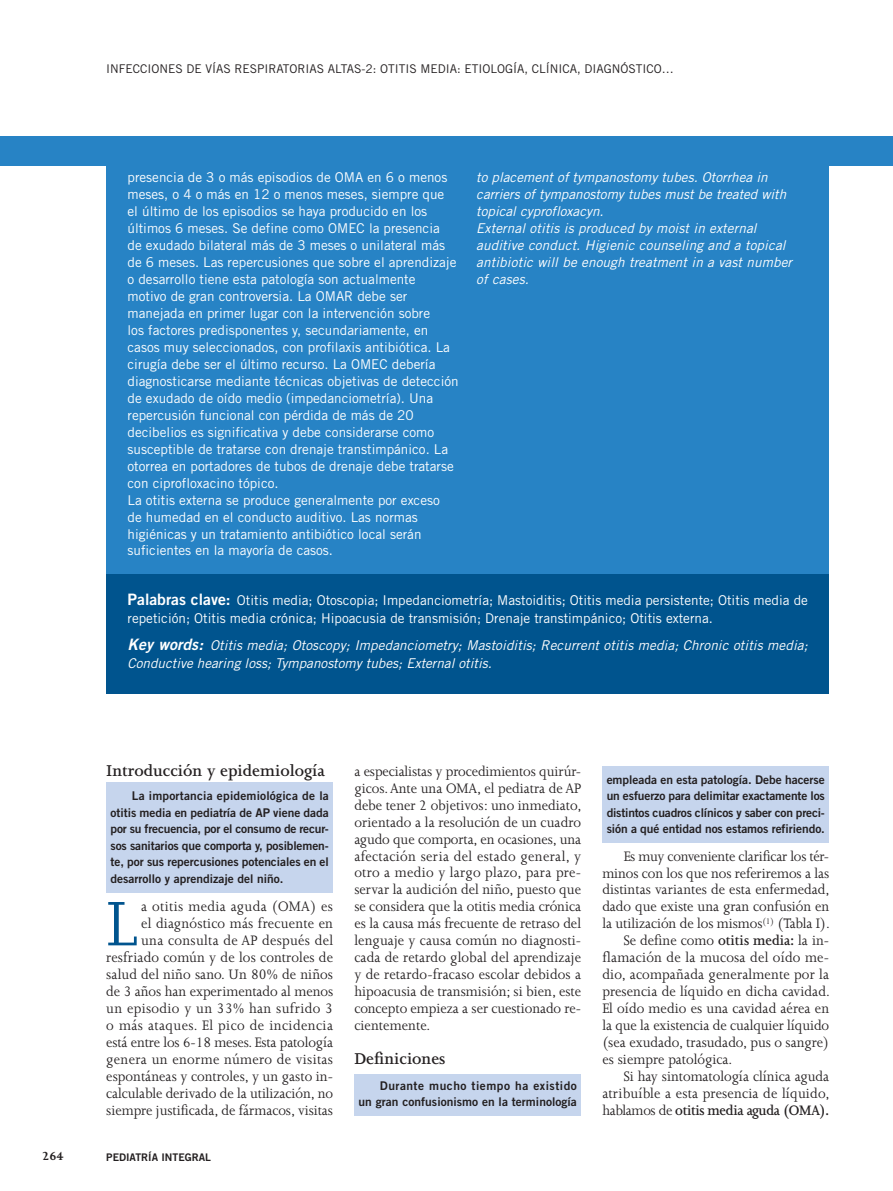
<style>
.page{position:relative;width:893px;height:1191px;background:#fff}
.page>*{position:absolute;margin:0;border:0;box-sizing:border-box;transform-origin:0 0}
.t1{font:72.3px "Joanna MT Std";color:#00548e;scale:.95 1}
.t2{font:600 18px "Joanna MT Std";color:#231f20}
.t3{font:15.75px/17px "Joanna MT Std";color:#231f20;text-align:right;scale:.95 1}
.t4{font:600 15.75px "Joanna MT Std";letter-spacing:-.02em;color:#231f20;scale:.95 1}
.t5{font:13.5px/17px "Trade Gothic";color:#fff}
.t6{font:italic 13.5px/17px "Trade Gothic";letter-spacing:.005em;color:#fff}
.t7{font:700 13.5px "Joanna MT Std";color:#231f20}
.t8{font:12px/16.5px "Trade Gothic Bold Two";color:#231f20;text-align:justify}
.t9{font:12px "Trade Gothic";color:#231f20}
.t10{font:10.5px "Trade Gothic Bold Two";color:#231f20}
.s1{font-family:"Trade Gothic Bold Two";font-size:15.75px}
.s2{font-weight:600}
.s3{font-weight:400}
</style>
<div class="page">
<div style="left:106px;top:136px;width:723px;height:487px;background:#2783c5"></div>
<div style="left:0;top:136px;width:108px;height:30px;background:#2783c5"></div>
<div style="left:784px;top:136px;width:109px;height:30px;background:#2783c5"></div>
<div style="left:106px;top:574px;width:723px;height:119px;background:#00548e"></div>
<div style="left:106px;top:782px;width:227px;height:111px;background:#c6d5ed"></div>
<div style="left:354px;top:1074px;width:227px;height:41px;background:#c6d5ed"></div>
<div style="left:602px;top:766px;width:227px;height:77px;background:#c6d5ed"></div>
<p class="t9" style="left:106px;top:64px;width:569px">INFECCIONES DE VÍAS RESPIRATORIAS ALTAS-2: OTITIS MEDIA: ETIOLOGÍA, CLÍNICA, DIAGNÓSTICO…</p>
<p class="t5" style="left:128px;top:170px;width:333px">presencia de 3 o más episodios de OMA en 6 o menos meses, o 4 o más en 12 o menos meses, siempre que<br>el último de los episodios se haya producido en los últimos 6 meses. Se define como OMEC la presencia<br>de exudado bilateral más de 3 meses o unilateral más de 6 meses. Las repercusiones que sobre el aprendizaje o desarrollo tiene esta patología son actualmente<br>motivo de gran controversia. La OMAR debe ser manejada en primer lugar con la intervención sobre<br>los factores predisponentes y, secundariamente, en casos muy seleccionados, con profilaxis antibiótica. La cirugía debe ser el último recurso. La OMEC debería diagnosticarse mediante técnicas objetivas de detección de exudado de oído medio (impedanciometría). Una repercusión funcional con pérdida de más de 20 decibelios es significativa y debe considerarse como susceptible de tratarse con drenaje transtimpánico. La otorrea en portadores de tubos de drenaje debe tratarse con ciprofloxacino tópico.<br>La otitis externa se produce generalmente por exceso<br>de humedad en el conducto auditivo. Las normas higiénicas y un tratamiento antibiótico local serán suficientes en la mayoría de casos.</p>
<p class="t6" style="left:476px;top:170px;width:317px">to placement of tympanostomy tubes. Otorrhea in carriers of tympanostomy tubes must be treated with topical cyprofloxacyn.<br>External otitis is produced by moist in external auditive conduct. Higienic counseling and a topical antibiotic will be enough treatment in a vast number of cases.</p>
<p class="t5" style="left:128px;top:593px;width:682px;line-height:18px"><span class="s1">Palabras clave:</span> Otitis media; Otoscopia; Impedanciometría; Mastoiditis; Otitis media persistente; Otitis media de repetición; Otitis media crónica; Hipoacusia de transmisión; Drenaje transtimpánico; Otitis externa.</p>
<p class="t6" style="left:128px;top:637px;width:682px;line-height:18px"><span class="s1">Key words:</span> Otitis media; Otoscopy; Impedanciometry; Mastoiditis; Recurrent otitis media; Chronic otitis media;<br>Conductive hearing loss; Tympanostomy tubes; External otitis.</p>
<p class="t2" style="left:106px;top:764px;width:220px">Introducción y epidemiología</p>
<p class="t8" style="left:111px;top:788px;width:220px;text-indent:21px">La importancia epidemiológica de la otitis media en pediatría de AP viene dada por su frecuencia, por el consumo de recur&shy;sos sanitarios que comporta y, posiblemen&shy;te, por sus repercusiones potenciales en el desarrollo y aprendizaje del niño.</p>
<p class="t3" style="left:106px;top:899px;width:240px">a otitis media aguda (OMA) es<br>el diagnóstico más frecuente en<br>una consulta de AP después del resfriado común y de los controles de salud del niño sano. Un 80% de niños de 3 años han experimentado al menos un episodio y un 33% han sufrido 3 o más ataques. El pico de incidencia está entre los 6-18 meses. Esta patología genera un enorme número de visitas espontáneas y controles, y un gasto in&shy;calculable derivado de la utilización, no siempre justificada, de fármacos, visitas</p>
<h1 class="t1" style="left:106px;top:897px;width:35px">L</h1>
<p class="t7" style="left:42px;top:1151px;width:23px">264</p>
<p class="t10" style="left:106px;top:1153px;width:106px">PEDIATRÍA INTEGRAL</p>
<p class="t3" style="left:354px;top:764px;width:241px;text-align:justify">a especialistas y procedimientos quirúr&shy;gicos. Ante una OMA, el pediatra de AP debe tener 2 objetivos: uno inmediato, orientado a la resolución de un cuadro agudo que comporta, en ocasiones, una afectación seria del estado general, y otro a medio y largo plazo, para pre&shy;servar la audición del niño, puesto que se considera que la otitis media crónica es la causa más frecuente de retraso del lenguaje y causa común no diagnosti&shy;cada de retardo global del aprendizaje y de retardo-fracaso escolar debidos a hipoacusia de transmisión; si bien, este concepto empieza a ser cuestionado re&shy;cientemente.</p>
<p class="t2" style="left:354px;top:1052px;width:92px">Definiciones</p>
<p class="t8" style="left:359px;top:1078px;width:220px;text-align:right">Durante mucho tiempo ha existido<br>un gran confusionismo en la terminología</p>
<p class="t8" style="left:607px;top:772px;width:220px">empleada en esta patología. Debe hacerse un esfuerzo para delimitar exactamente los distintos cuadros clínicos y saber con preci&shy;sión a qué entidad nos estamos refiriendo.</p>
<p class="t3" style="left:624px;top:849px;width:218px">Es muy conveniente clarificar los tér-</p>
<p class="t3" style="left:602px;top:866px;width:240px">minos con los que nos referiremos a las</p>
<p class="t3" style="left:602px;top:882px;width:241px">distintas variantes de esta enfermedad,</p>
<p class="t3" style="left:602px;top:899px;width:240px">dado que existe una gran confusión en</p>
<p class="t3" style="left:602px;top:916px;width:241px">la utilización de los mismos<sup>(1)</sup> (Tabla I).</p>
<p class="t3" style="left:624px;top:933px;width:218px">Se define como <span class="s2">otitis media:</span> la in-</p>
<p class="t3" style="left:602px;top:950px;width:240px">flamación de la mucosa del oído me-</p>
<p class="t3" style="left:602px;top:967px;width:240px">dio, acompañada generalmente por la</p>
<p class="t3" style="left:602px;top:984px;width:241px">presencia de líquido en dicha cavidad.</p>
<p class="t3" style="left:602px;top:1001px;width:240px">El oído medio es una cavidad aérea en</p>
<p class="t3" style="left:602px;top:1018px;width:240px">la que la existencia de cualquier líquido</p>
<p class="t3" style="left:602px;top:1035px;width:240px">(sea exudado, trasudado, pus o sangre)</p>
<p class="t3" style="left:602px;top:1052px;width:138px">es siempre patológica.</p>
<p class="t3" style="left:624px;top:1069px;width:218px">Si hay sintomatología clínica aguda</p>
<p class="t3" style="left:602px;top:1086px;width:241px">atribuíble a esta presencia de líquido,</p>
<p class="t4" style="left:602px;top:1104px;width:240px"><span class="s3">hablamos de</span> otitis media aguda (OMA).</p>
</div>
